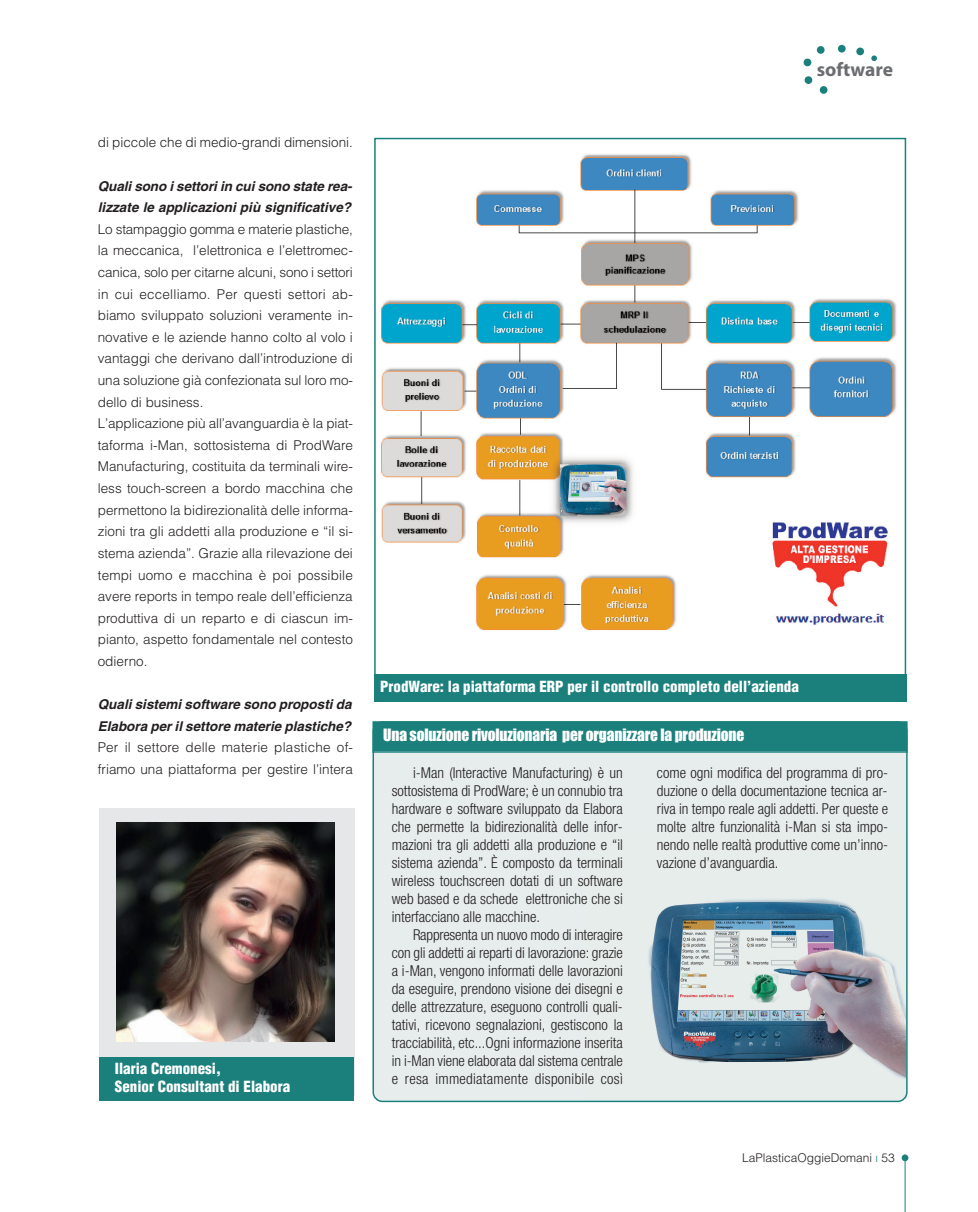
<style>
.page{position:relative;width:978px;height:1212px;background:#fff}
.page>*{position:absolute;margin:0;border:0;box-sizing:border-box;transform-origin:0 0}
.t1{font:700 19.5px "Myriad";color:#6c6d70}
.t2{font:15.75px "Impact";letter-spacing:-.01em;color:#fff}
.t3{font:300 condensed 15px/18px "Helvetica Neue";color:#231f20;text-align:justify}
.t4{font:900 condensed 15px/18px "Helvetica";color:#fff}
.t5{font:300 13.5px/21.6px "Helvetica";color:#231f20}
.t6{font:italic 700 13.5px/21.6px "Helvetica";color:#231f20}
.t7{font:300 12px "Helvetica";color:#231f20}
.s1{color:#1b807c}
</style>
<div class="page">
<div style="left:374px;top:674px;width:532px;height:28px;background:#1b807c"></div>
<div style="left:374px;top:138px;width:532px;height:551px;border:2px solid #1b807c"></div>
<hr style="left:905px;top:1157px;width:1px;height:55px;background:#1b807c">
<div style="left:902px;top:1154px;width:6px;height:7px;background:#1b807c;border-radius:50%"></div>
<div style="left:805px;top:76px;width:7px;height:8px;background:#1b807c;border-radius:50%"></div>
<div style="left:820px;top:86px;width:7px;height:8px;background:#1b807c;border-radius:50%"></div>
<div style="left:817px;top:46px;width:8px;height:8px;background:#1b807c;border-radius:50%"></div>
<div style="left:838px;top:45px;width:8px;height:8px;background:#1b807c;border-radius:50%"></div>
<div style="left:856px;top:48px;width:8px;height:7px;background:#1b807c;border-radius:50%"></div>
<div style="left:804px;top:59px;width:7px;height:7px;background:#1b807c;border-radius:50%"></div>
<svg style="left:871px;top:55px;width:6px;height:6px"></svg>
<img style="left:381px;top:154px;width:516px;height:477px">
<div style="left:99px;top:808px;width:255px;height:288px;background:#e6e7e9"></div>
<img style="left:117px;top:823px;width:218px;height:218px">
<div style="left:99px;top:1057px;width:255px;height:44px;background:#1b807c"></div>
<svg style="left:372px;top:753px;width:536px;height:349px;background:#d0dadc"></svg>
<div style="left:374px;top:723px;width:532px;height:28px;background:#1b807c"></div>
<div style="left:372px;top:721px;width:536px;height:32px;border:2px solid #1b807c"></div>
<p class="t5" style="left:98px;top:133px;width:257px">di piccole che di medio-grandi dimensioni.</p>
<p class="t6" style="left:98px;top:176px;width:258px">Qualisono isettoriin cuisono state rea&shy;lizzate le applicazioni più significative?</p>
<p class="t5" style="left:98px;top:220px;width:257px">Lo stampaggio gomma e materie plastiche, la meccanica, l’elettronica e l’elettromec&shy;canica, solo per citarne alcuni, sono i settori in cui eccelliamo. Per questi settori ab&shy;biamo sviluppato soluzioni veramente in&shy;novative e le aziende hanno colto al volo i vantaggi che derivano dall’introduzione di una soluzione già confezionata sul loro mo&shy;dello di business.<br>L’applicazione più all’avanguardia è la piat&shy;taforma i-Man, sottosistema di ProdWare Manufacturing, costituita da terminali wire&shy;less touch-screen a bordo macchina che permettono la bidirezionalità delle informa&shy;zioni tra gli addetti alla produzione e “il si&shy;stema azienda”. Grazie alla rilevazione dei tempi uomo e macchina è poi possibile avere reports in tempo reale dell’efficienza produttiva di un reparto e di ciascun im&shy;pianto, aspetto fondamentale nel contesto odierno.</p>
<p class="t6" style="left:98px;top:695px;width:258px">Qualisistemisoftware sono propostida<br>Elabora per ilsettore materie plastiche?</p>
<p class="t5" style="left:98px;top:738px;width:257px">Per il settore delle materie plastiche of&shy;friamo una piattaforma per gestire l’intera</p>
<p class="t4" style="left:115px;top:1060px;width:177px">Ilaria Cremonesi,<br>Senior Consultant di Elabora</p>
<h1 class="t1" style="left:817px;top:62px;width:78px">software</h1>
<p class="t4" style="left:380px;top:679px;width:420px">ProdWare: la piattaforma ERP per il controllo completo dell’azienda</p>
<p class="t2" style="left:383px;top:730px;width:363px">Una soluzione rivoluzionaria per organizzare la produzione</p>
<p class="t3" style="left:392px;top:765px;width:233px;text-indent:21px">i-Man (Interactive Manufacturing) è un sottosistema di ProdWare; è un connubio tra hardware e software sviluppato da Elabora che permette la bidirezionalità delle infor&shy;mazioni tra gli addetti alla produzione e “il sistema azienda”. È composto da terminali wireless touchscreen dotati di un software web based e da schede elettroniche che si interfacciano alle macchine.</p>
<p class="t3" style="left:392px;top:927px;width:233px;text-indent:21px">Rappresenta un nuovo modo di interagire con gli addetti ai reparti di lavorazione: grazie a i-Man, vengono informati delle lavorazioni da eseguire, prendono visione dei disegni e delle attrezzature, eseguono controlli quali&shy;tativi, ricevono segnalazioni, gestiscono la tracciabilità, etc...Ogni informazione inserita in i-Man viene elaborata dal sistema centrale e resa immediatamente disponibile così</p>
<p class="t3" style="left:657px;top:765px;width:233px">come ogni modifica del programma di pro&shy;duzione o della documentazione tecnica ar&shy;riva in tempo reale agli addetti. Per queste e molte altre funzionalità i-Man si sta impo&shy;nendo nelle realtà produttive come un’inno&shy;vazione d’avanguardia.</p>
<p class="t7" style="left:742px;top:1153px;width:154px">LaPlasticaOggieDomani <span class="s1">ı</span> 53</p>
</div>
